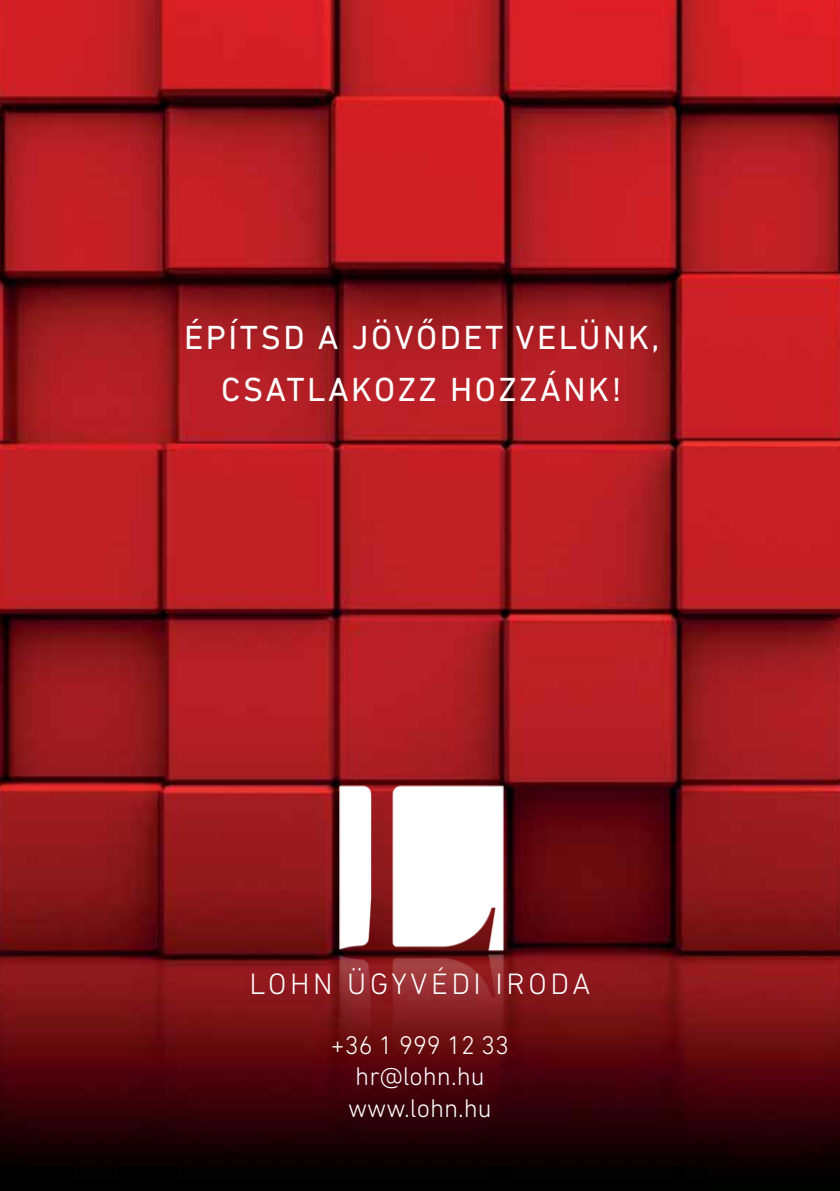
<style>
.page{position:relative;width:840px;height:1191px;background:#fff}
.page>*{position:absolute;margin:0;border:0;box-sizing:border-box;transform-origin:0 0}
.t1{font:34px/52px "DIN Next LT Pro";letter-spacing:.075em;color:#fff;text-align:center}
.t2{font:300 30px "DIN Next LT Pro";letter-spacing:.12em;color:#fff}
.t3{font:300 26px/31.2px "DIN Next LT Pro";color:#fff;text-align:center}
</style>
<div class="page">
<img style="left:0;top:0;width:839px;height:1191px">
<img style="left:272px;top:747px;width:296px;height:203px">
<img style="left:272px;top:950px;width:296px;height:133px">
<p class="t1" style="left:184px;top:310px;width:476px">ÉPÍTSD A JÖVŐDET VELÜNK,<br>CSATLAKOZZ HOZZÁNK!</p>
<p class="t2" style="left:249px;top:966px;width:342px">LOHN ÜGYVÉDI IRODA</p>
<p class="t3" style="left:331px;top:1029px;width:179px">+36 1 999 12 33 hr@lohn.hu www.lohn.hu</p>
</div>
